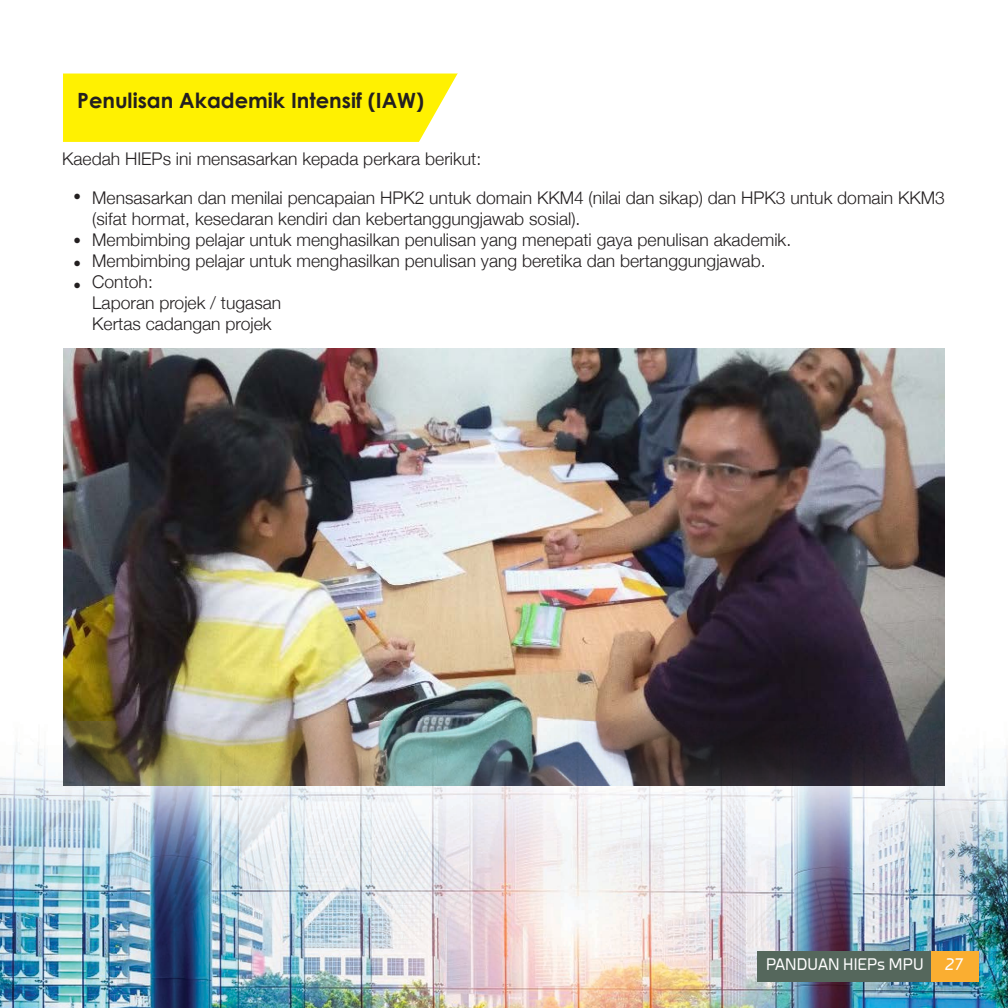
<style>
.page{position:relative;width:1008px;height:1008px;background:#fff}
.page>*{position:absolute;margin:0;border:0;box-sizing:border-box;transform-origin:0 0}
.t1{font:700 21px "Century Gothic";color:#231f20}
.t2{font:21px/44.6px "Minion Pro";color:#231f20}
.t3{font:300 17.5px/21px "Helvetica Neue";color:#231f20}
.t4{font:15.75px "Esphimere";color:#fff}
.t5{font:italic 15.75px "Esphimere";color:#fff}
</style>
<div class="page">
<div style="left:63px;top:74px;width:395px;height:68px;background:#fff101"></div>
<img style="left:63px;top:348px;width:882px;height:438px">
<img style="left:0;top:722px;width:119px;height:286px">
<img style="left:890px;top:722px;width:118px;height:286px">
<img style="left:118px;top:786px;width:772px;height:222px">
<div style="left:931px;top:951px;width:48px;height:31px;background:#faae31"></div>
<div style="left:757px;top:951px;width:174px;height:31px;background:#55675c"></div>
<p class="t1" style="left:77px;top:88px;width:348px">Penulisan Akademik Intensif (IAW)</p>
<p class="t3" style="left:62px;top:147px;width:421px">Kaedah HIEPs ini mensasarkan kepada perkara berikut:</p>
<p class="t2" style="left:73px;top:172px;width:10px">• •</p>
<p class="t2" style="left:73px;top:250px;width:10px;line-height:22.4px">• •</p>
<p class="t3" style="left:92px;top:186px;width:854px">Mensasarkan dan menilai pencapaian HPK2 untuk domain KKM4 (nilai dan sikap) dan HPK3 untuk domain KKM3 (sifat hormat, kesedaran kendiri dan kebertanggungjawab sosial).<br>Membimbing pelajar untuk menghasilkan penulisan yang menepati gaya penulisan akademik.<br>Membimbing pelajar untuk menghasilkan penulisan yang beretika dan bertanggungjawab.<br>Contoh:<br>Laporan projek / tugasan<br>Kertas cadangan projek</p>
<p class="t4" style="left:766px;top:956px;width:159px">PANDUAN HIEPs MPU</p>
<p class="t5" style="left:945px;top:956px;width:20px">27</p>
</div>
